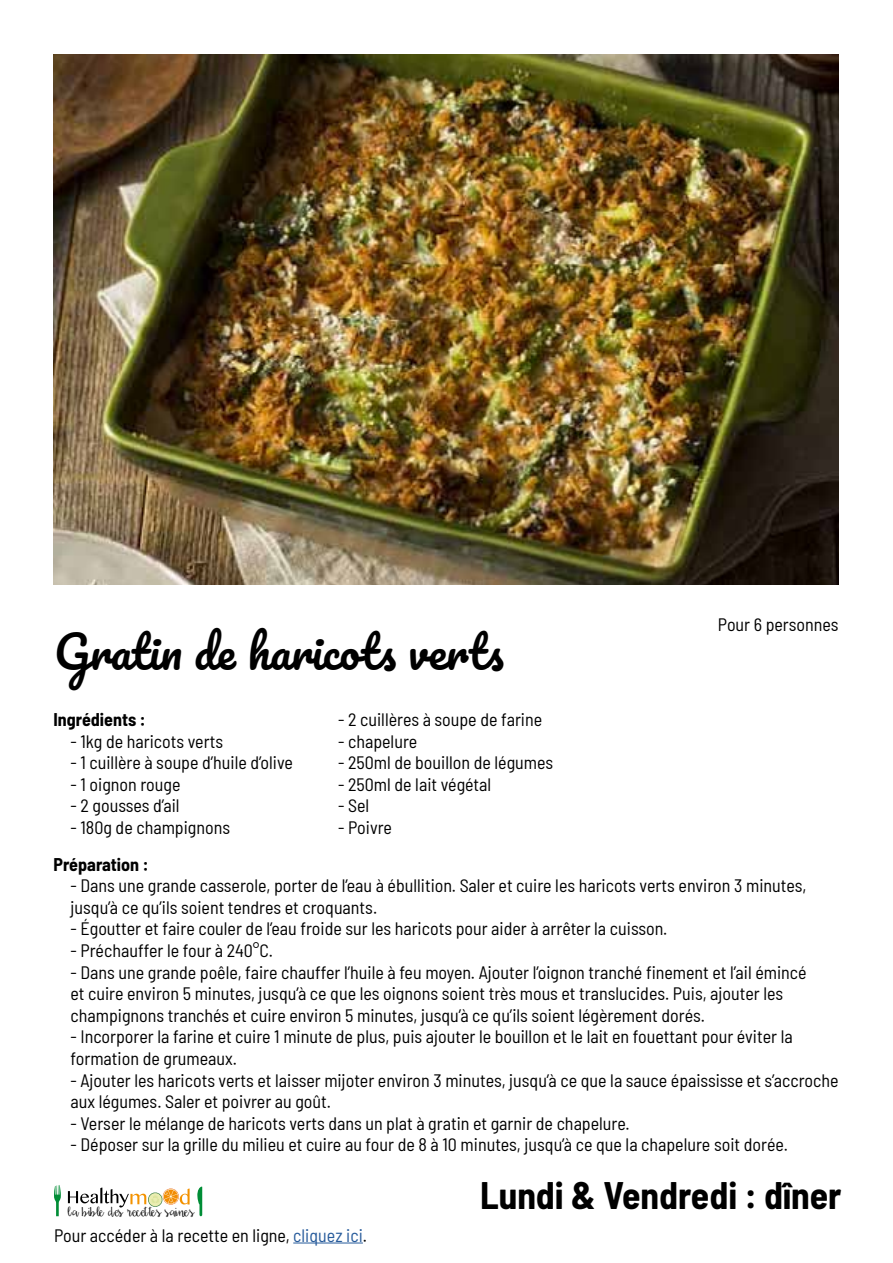
<style>
.page{position:relative;width:893px;height:1263px;background:#fff}
.page>*{position:absolute;margin:0;border:0;box-sizing:border-box;transform-origin:0 0}
.t1{font:45px "Pacifico";color:#000}
.t2{font:700 semi-condensed 37.5px "Barlow";color:#000}
.t3{font:semi-condensed 18px/21.6px "Barlow";color:#000}
.t4{font:700 semi-condensed 18px "Barlow";color:#000}
.t5{font:13.8px "Daydreamer";color:#000}
.s1{color:#275b9b}
</style>
<div class="page">
<img style="left:54px;top:54px;width:784px;height:531px">
<svg style="left:54px;top:1185px;width:7px;height:31px"></svg>
<svg style="left:68px;top:1187px;width:122px;height:20px"></svg>
<svg style="left:197px;top:1186px;width:5px;height:30px"></svg>
<hr style="left:293px;top:1242px;width:70px;height:1px;background:#275b9b">
<h1 class="t1" style="left:54px;top:628px;width:452px">Gratin de haricots verts</h1>
<p class="t4" style="left:53px;top:706px;width:94px">Ingrédients :</p>
<p class="t3" style="left:71px;top:729px;width:154px">- 1kg de haricots verts</p>
<p class="t3" style="left:71px;top:751px;width:224px">- 1 cuillère à soupe d’huile d’olive</p>
<p class="t3" style="left:71px;top:772px;width:111px">- 1 oignon rouge</p>
<p class="t3" style="left:71px;top:794px;width:111px">- 2 gousses d’ail</p>
<p class="t3" style="left:71px;top:815px;width:161px">- 180g de champignons</p>
<p class="t3" style="left:338px;top:707px;width:205px">- 2 cuillères à soupe de farine</p>
<p class="t3" style="left:338px;top:729px;width:81px">- chapelure</p>
<p class="t3" style="left:338px;top:751px;width:216px">- 250ml de bouillon de légumes</p>
<p class="t3" style="left:338px;top:772px;width:155px">- 250ml de lait végétal</p>
<p class="t3" style="left:338px;top:794px;width:33px">- Sel</p>
<p class="t3" style="left:338px;top:815px;width:55px">- Poivre</p>
<p class="t3" style="left:718px;top:613px;width:122px">Pour 6 personnes</p>
<p class="t4" style="left:54px;top:851px;width:97px">Préparation :</p>
<p class="t3" style="left:71px;top:874px;width:737px">- Dans une grande casserole, porter de l’eau à ébullition. Saler et cuire les haricots verts environ 3 minutes, jusqu’à ce qu’ils soient tendres et croquants.</p>
<p class="t3" style="left:71px;top:917px;width:598px">- Égoutter et faire couler de l’eau froide sur les haricots pour aider à arrêter la cuisson.</p>
<p class="t3" style="left:71px;top:938px;width:204px">- Préchauffer le four à 240°C.</p>
<p class="t3" style="left:71px;top:960px;width:738px">- Dans une grande poêle, faire chauffer l’huile à feu moyen. Ajouter l’oignon tranché finement et l’ail émincé et cuire environ 5 minutes, jusqu’à ce que les oignons soient très mous et translucides. Puis, ajouter les champignons tranchés et cuire environ 5 minutes, jusqu’à ce qu’ils soient légèrement dorés.</p>
<p class="t3" style="left:71px;top:1025px;width:724px">- Incorporer la farine et cuire 1 minute de plus, puis ajouter le bouillon et le lait en fouettant pour éviter la formation de grumeaux.</p>
<p class="t3" style="left:71px;top:1068px;width:769px">- Ajouter les haricots verts et laisser mijoter environ 3 minutes, jusqu’à ce que la sauce épaississe et s’accroche aux légumes. Saler et poivrer au goût.</p>
<p class="t3" style="left:71px;top:1111px;width:561px">- Verser le mélange de haricots verts dans un plat à gratin et garnir de chapelure.</p>
<p class="t3" style="left:71px;top:1133px;width:719px">- Déposer sur la grille du milieu et cuire au four de 8 à 10 minutes, jusqu’à ce que la chapelure soit dorée.</p>
<p class="t5" style="left:68px;top:1204px;width:128px">la bible des recettes saines</p>
<p class="t3" style="left:54px;top:1223px;width:315px">Pour accéder à la recette en ligne, <span class="s1">cliquez ici</span>.</p>
<h2 class="t2" style="left:480px;top:1168px;width:363px">Lundi &amp; Vendredi : dîner</h2>
</div>
